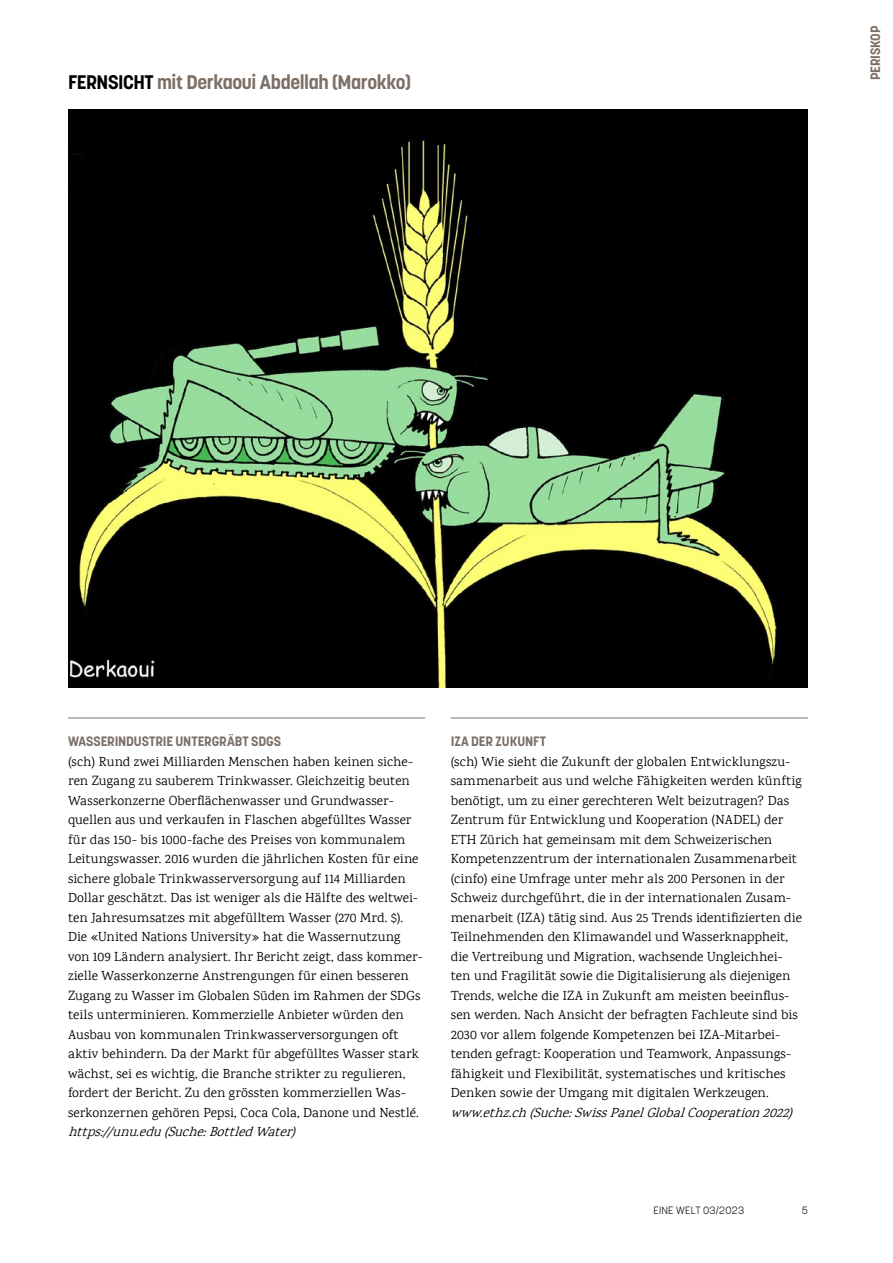
<style>
.page{position:relative;width:893px;height:1263px;background:#fff}
.page>*{position:absolute;margin:0;border:0;box-sizing:border-box;transform-origin:0 0}
.t1{font:700 19.5px "Korolev";letter-spacing:-.025em;color:#7c6f66}
.t2{font:13.5px/19.5px "Karma";letter-spacing:.01em;color:#000}
.t3{font:italic 13.5px "Karma";color:#000}
.t4{font:700 13.5px "Korolev";letter-spacing:-.01em;color:#7c6f66}
.t5{font:300 10.5px "Korolev";letter-spacing:.02em;color:#000}
.s1{color:#000}
</style>
<div class="page">
<hr style="left:68px;top:718px;width:357px;height:1px;background:#7c6f66">
<hr style="left:451px;top:718px;width:357px;height:1px;background:#7c6f66">
<img style="left:68px;top:109px;width:740px;height:579px">
<h1 class="t1" style="left:68px;top:70px;width:345px"><span class="s1">FERNSICHT</span> mit Derkaoui Abdellah (Marokko)</h1>
<p class="t4" style="left:867px;top:80px;width:56px;rotate:-90deg">PERISKOP</p>
<p class="t4" style="left:68px;top:733px;width:215px">WASSERINDUSTRIE UNTERGRÄBT SDGS</p>
<p class="t2" style="left:68px;top:751px;width:356px">(sch) Rund zwei Milliarden Menschen haben keinen siche&shy;ren Zugang zu sauberem Trinkwasser. Gleichzeitig beuten Wasserkonzerne Oberflächenwasser und Grundwasser&shy;quellen aus und verkaufen in Flaschen abgefülltes Wasser für das 150- bis 1000-fache des Preises von kommunalem Leitungswasser. 2016 wurden die jährlichen Kosten für eine sichere globale Trinkwasserversorgung auf 114 Milliarden Dollar geschätzt. Das ist weniger als die Hälfte des weltwei&shy;ten Jahresumsatzes mit abgefülltem Wasser (270 Mrd. $).<br>Die «United Nations University» hat die Wassernutzung von 109 Ländern analysiert. Ihr Bericht zeigt, dass kommer&shy;zielle Wasserkonzerne Anstrengungen für einen besseren Zugang zu Wasser im Globalen Süden im Rahmen der SDGs teils unterminieren. Kommerzielle Anbieter würden den Ausbau von kommunalen Trinkwasserversorgungen oft aktiv behindern. Da der Markt für abgefülltes Wasser stark wächst, sei es wichtig, die Branche strikter zu regulieren, fordert der Bericht. Zu den grössten kommerziellen Was&shy;serkonzernen gehören Pepsi, Coca Cola, Danone und Nestlé.</p>
<p class="t3" style="left:68px;top:1124px;width:234px">https://unu.edu(Suche:BottledWater)</p>
<p class="t4" style="left:451px;top:733px;width:97px">IZA DER ZUKUNFT</p>
<p class="t2" style="left:451px;top:751px;width:353px">(sch) Wie sieht die Zukunft der globalen Entwicklungszu&shy;sammenarbeit aus und welche Fähigkeiten werden künftig benötigt, um zu einer gerechteren Welt beizutragen? Das Zentrum für Entwicklung und Kooperation (NADEL) der ETH Zürich hat gemeinsam mit dem Schweizerischen Kompetenzzentrum der internationalen Zusammenarbeit (cinfo) eine Umfrage unter mehr als 200 Personen in der Schweiz durchgeführt, die in der internationalen Zusam&shy;menarbeit (IZA) tätig sind. Aus 25 Trends identifizierten die Teilnehmenden den Klimawandel und Wasserknappheit, die Vertreibung und Migration, wachsende Ungleichhei&shy;ten und Fragilität sowie die Digitalisierung als diejenigen Trends, welche die IZA in Zukunft am meisten beeinflus&shy;sen werden. Nach Ansicht der befragten Fachleute sind bis 2030 vor allem folgende Kompetenzen bei IZA-Mitarbei&shy;tenden gefragt: Kooperation und Teamwork, Anpassungs&shy;fähigkeit und Flexibilität, systematisches und kritisches Denken sowie der Umgang mit digitalen Werkzeugen.</p>
<p class="t3" style="left:451px;top:1104px;width:349px">www.ethz.ch(Suche:SwissPanelGlobalCooperation2022)</p>
<p class="t5" style="left:653px;top:1204px;width:92px">EINE WELT 03/2023</p>
<p class="t5" style="left:802px;top:1204px;width:8px">5</p>
</div>
